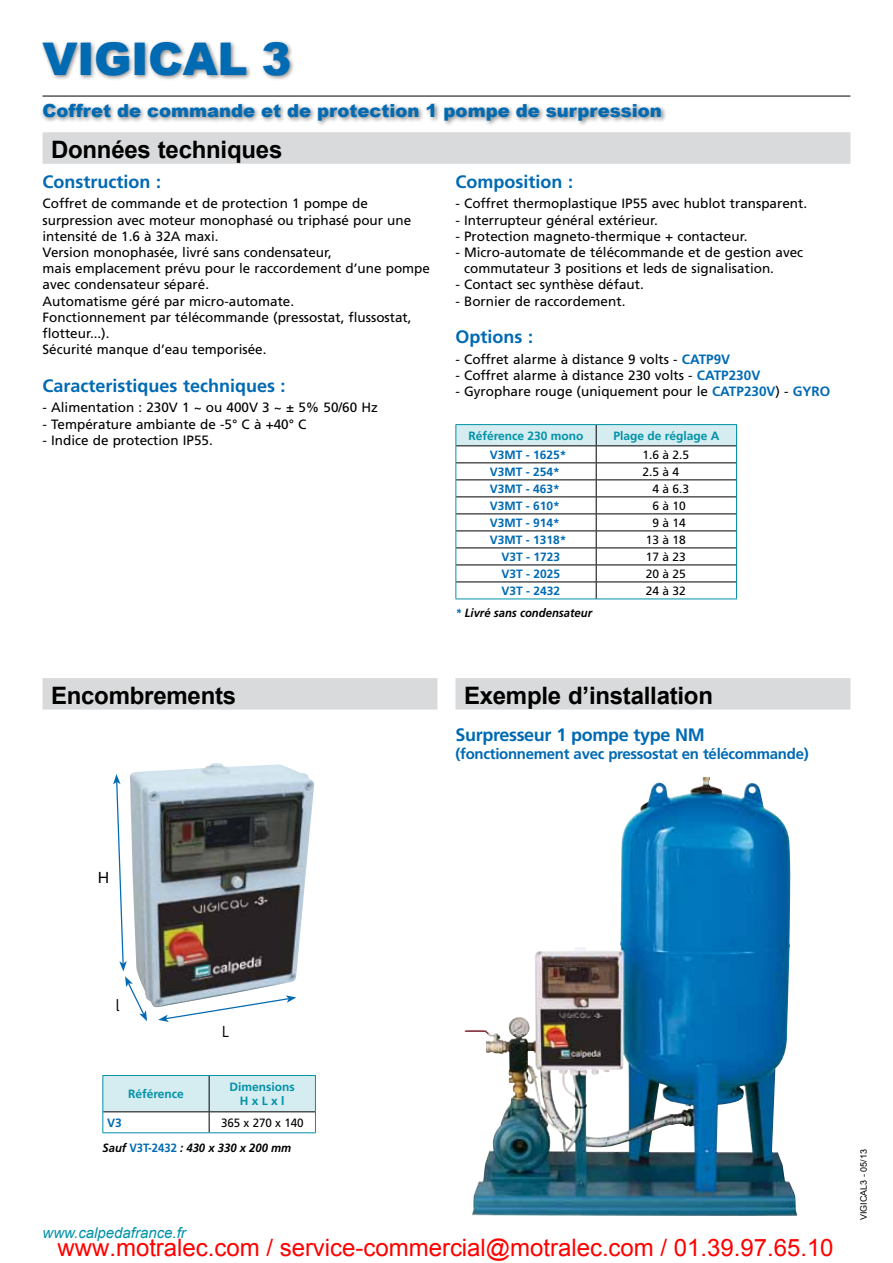
<style>
.page{position:relative;width:893px;height:1263px;background:#fff}
.page>*{position:absolute;margin:0;border:0;box-sizing:border-box;transform-origin:0 0}
.t1{font:900 45px "Arial";letter-spacing:-.01em;color:#006ab3}
.t2{font:24px "Arial";color:#f00}
.t3{font:700 24px "Arial";letter-spacing:-.01em;color:#000}
.t4{font:700 18px "Frutiger";color:#006ab3}
.t5{font:900 18px "Arial";color:#006ab3}
.t6{font:700 18px "Frutiger";letter-spacing:-.02em;color:#006ab3}
.t7{font:300 16.8px "Bliss";color:#000}
.t8{font:16.8px "Bliss";color:#000}
.t9{font:700 15px "Frutiger";letter-spacing:-.02em;color:#006ab3}
.t10{font:italic 15px "Arial";color:#0092a7}
.t11{font:13.5px/16.2px "Frutiger";color:#000}
.t12{font:700 12px "Frutiger";color:#006ab3}
.t13{font:12px "Frutiger";color:#000}
.t14{font:700 12px/14.4px "Frutiger";color:#0092a7;text-align:center}
.t15{font:italic 700 12px "Frutiger";color:#000;scale:.94 1}
.t16{font:9px "Arial";color:#000}
.s1{font-weight:700;color:#006ab3}
.s2{color:#006ab3}
.s3{font-style:normal;color:#006ab3}
</style>
<div class="page">
<hr style="left:43px;top:96px;width:807px;height:1px;background:#000">
<div style="left:41px;top:40px;width:255px;height:41px;background:#000;opacity:.5"></div>
<div style="left:40px;top:102px;width:627px;height:25px;background:#000;opacity:.5"></div>
<div style="left:43px;top:132px;width:807px;height:32px;background:#d9dadb"></div>
<div style="left:43px;top:678px;width:394px;height:31px;background:#d9dadb"></div>
<div style="left:455px;top:678px;width:395px;height:31px;background:#d9dadb"></div>
<svg style="left:102px;top:1075px;width:214px;height:57px"></svg>
<hr style="left:102px;top:1132px;width:107px;height:1px;background:#0092a7">
<hr style="left:209px;top:1132px;width:107px;height:1px;background:#0092a7">
<svg style="left:113px;top:774px;width:34px;height:247px"></svg>
<svg style="left:158px;top:1007px;width:83px;height:15px"></svg>
<img style="left:464px;top:777px;width:333px;height:439px">
<img style="left:130px;top:763px;width:184px;height:244px">
<hr style="left:455px;top:424px;width:141px;height:1px;background:#0092a7">
<hr style="left:596px;top:424px;width:141px;height:1px;background:#0092a7">
<svg style="left:455px;top:425px;width:282px;height:174px"></svg>
<h1 class="t1" style="left:43px;top:26px;width:250px">VIGICAL 3</h1>
<h3 class="t5" style="left:43px;top:98px;width:621px">Coffret de commande et de protection 1 pompe de surpression</h3>
<h2 class="t3" style="left:51px;top:133px;width:233px">Données techniques</h2>
<h3 class="t4" style="left:43px;top:171px;width:120px">Construction :</h3>
<p class="t11" style="left:43px;top:196px;width:389px">Coffret de commande et de protection 1 pompe de surpression avec moteur monophasé ou triphasé pour une intensité de 1.6 à 32A maxi.<br>Version monophasée, livré sans condensateur,<br>mais emplacement prévu pour le raccordement d’une pompe avec condensateur séparé.<br>Automatisme géré par micro-automate.<br>Fonctionnement par télécommande (pressostat, flussostat, flotteur...).<br>Sécurité manque d’eau temporisée.</p>
<h3 class="t4" style="left:43px;top:375px;width:245px">Caracteristiques techniques :</h3>
<p class="t11" style="left:43px;top:400px;width:337px">- Alimentation : 230V 1 ~ ou 400V 3 ~ ± 5% 50/60 Hz</p>
<p class="t11" style="left:43px;top:416px;width:266px">- Température ambiante de -5° C à +40° C</p>
<p class="t11" style="left:43px;top:432px;width:172px">- Indice de protection IP55.</p>
<h3 class="t4" style="left:455px;top:171px;width:119px">Composition :</h3>
<p class="t11" style="left:455px;top:196px;width:353px">- Coffret thermoplastique IP55 avec hublot transparent.</p>
<p class="t11" style="left:455px;top:212px;width:204px">- Interrupteur général extérieur.</p>
<p class="t11" style="left:455px;top:228px;width:293px">- Protection magneto-thermique + contacteur.</p>
<p class="t11" style="left:464px;top:244px;width:341px;text-indent:-9px">- Micro-automate de télécommande et de gestion avec commutateur 3 positions et leds de signalisation.</p>
<p class="t11" style="left:455px;top:277px;width:190px">- Contact sec synthèse défaut.</p>
<p class="t11" style="left:455px;top:293px;width:171px">- Bornier de raccordement.</p>
<h3 class="t4" style="left:455px;top:326px;width:79px">Options :</h3>
<p class="t11" style="left:455px;top:351px;width:276px">- Coffret alarme à distance 9 volts - <span class="s1">CATP9V</span></p>
<p class="t11" style="left:455px;top:367px;width:306px">- Coffret alarme à distance 230 volts - <span class="s1">CATP230V</span></p>
<p class="t11" style="left:455px;top:383px;width:376px">- Gyrophare rouge (uniquement pour le <span class="s1">CATP230V</span>) - <span class="s1">GYRO</span></p>
<p class="t14" style="left:468px;top:428px;width:117px">Référence 230 mono</p>
<p class="t14" style="left:613px;top:428px;width:108px">Plage de réglage A</p>
<p class="t12" style="left:490px;top:448px;width:78px">V3MT - 1625*</p>
<p class="t13" style="left:642px;top:448px;width:48px">1.6 à 2.5</p>
<p class="t12" style="left:490px;top:465px;width:72px">V3MT - 254*</p>
<p class="t13" style="left:642px;top:465px;width:38px">2.5 à 4</p>
<p class="t12" style="left:490px;top:482px;width:72px">V3MT - 463*</p>
<p class="t13" style="left:652px;top:482px;width:38px">4 à 6.3</p>
<p class="t12" style="left:490px;top:499px;width:72px">V3MT - 610*</p>
<p class="t13" style="left:652px;top:499px;width:35px">6 à 10</p>
<p class="t12" style="left:490px;top:516px;width:72px">V3MT - 914*</p>
<p class="t13" style="left:652px;top:516px;width:35px">9 à 14</p>
<p class="t12" style="left:490px;top:533px;width:78px">V3MT - 1318*</p>
<p class="t13" style="left:646px;top:533px;width:42px">13 à 18</p>
<p class="t12" style="left:502px;top:550px;width:60px">V3T - 1723</p>
<p class="t13" style="left:646px;top:550px;width:42px">17 à 23</p>
<p class="t12" style="left:502px;top:567px;width:60px">V3T - 2025</p>
<p class="t13" style="left:646px;top:567px;width:42px">20 à 25</p>
<p class="t12" style="left:502px;top:584px;width:60px">V3T - 2432</p>
<p class="t13" style="left:646px;top:584px;width:42px">24 à 32</p>
<p class="t15" style="left:455px;top:606px;width:147px"><span class="s2">*</span> Livré sans condensateur</p>
<h2 class="t3" style="left:51px;top:679px;width:187px">Encombrements</h2>
<h2 class="t3" style="left:464px;top:679px;width:251px">Exemple d’installation</h2>
<p class="t8" style="left:98px;top:868px;width:13px">H</p>
<h3 class="t6" style="left:455px;top:724px;width:251px">Surpresseur 1 pompe type NM</h3>
<p class="t9" style="left:455px;top:745px;width:355px">(fonctionnement avec pressostat en télécommande)</p>
<p class="t7" style="left:116px;top:996px;width:5px">l</p>
<p class="t7" style="left:222px;top:1023px;width:9px">L</p>
<p class="t14" style="left:128px;top:1087px;width:57px">Référence</p>
<p class="t14" style="left:230px;top:1080px;width:67px">Dimensions<br>H x L x l</p>
<p class="t12" style="left:107px;top:1115px;width:16px">V3</p>
<p class="t13" style="left:221px;top:1115px;width:84px">365 x 270 x 140</p>
<p class="t15" style="left:102px;top:1140px;width:202px">Sauf <span class="s3">V3T-2432</span> : 430 x 330 x 200 mm</p>
<p class="t10" style="left:43px;top:1223px;width:145px">www.calpedafrance.fr</p>
<h2 class="t2" style="left:58px;top:1239px;width:778px">www.motralec.com / service-commercial@motralec.com / 01.39.97.65.10</h2>
<p class="t16" style="left:858px;top:1220px;width:73px;rotate:-90deg">VIGICAL3 - 05/13</p>
</div>
